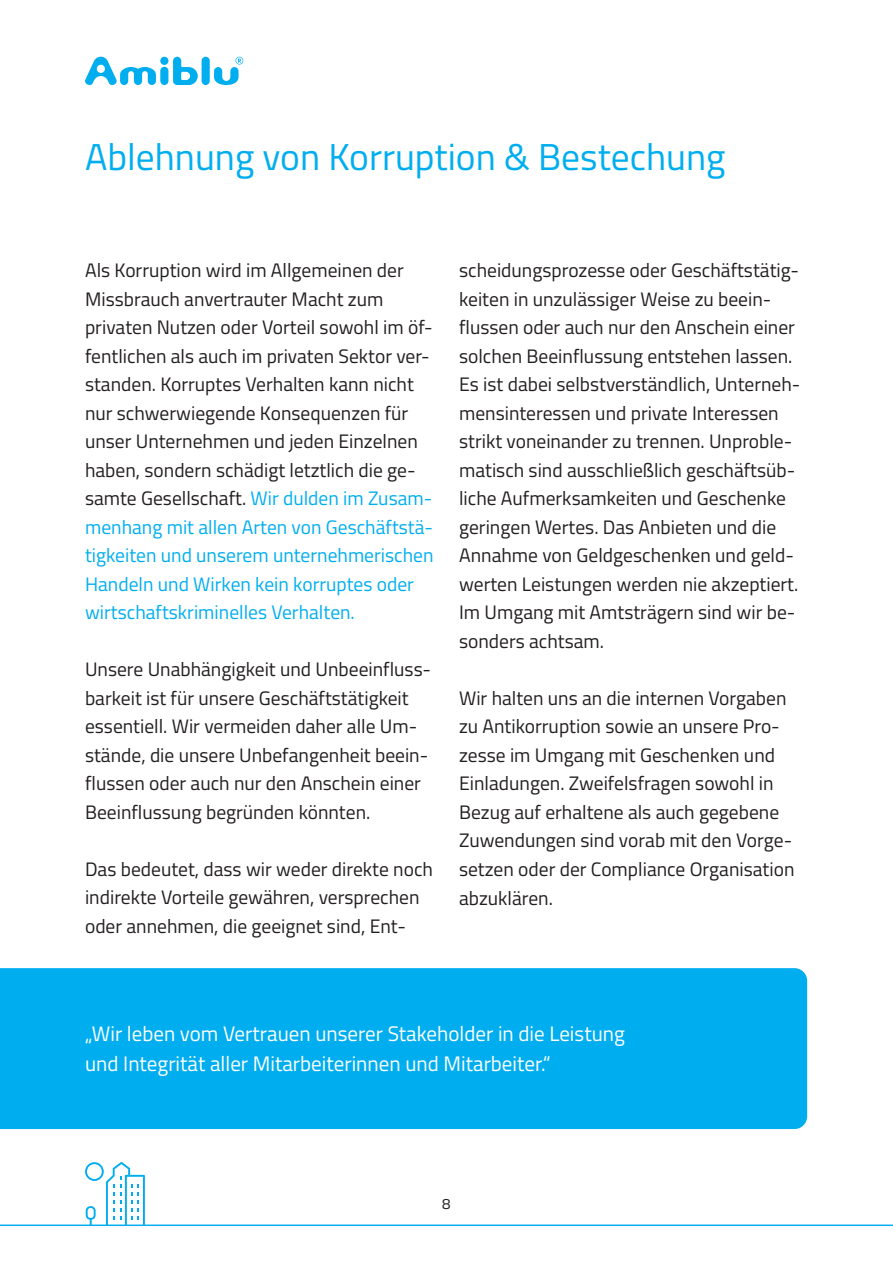
<style>
.page{position:relative;width:893px;height:1263px;background:#fff}
.page>*{position:absolute;margin:0;border:0;box-sizing:border-box;transform-origin:0 0}
.t1{font:37.5px "Titillium Web";color:#00aeef}
.t2{font:21px/30px "Titillium Web";color:#fff}
.t3{font:19.5px/28.5px "Titillium Web";color:#231f20}
.t4{font:15px "Titillium Web";color:#231f20}
.s1{color:#00aeef}
</style>
<div class="page">
<div style="left:0;top:968px;width:807px;height:161px;background:#00aeef"></div>
<svg style="left:85px;top:1162px;width:60px;height:62px"></svg>
<div style="left:202px;top:57px;width:8px;height:28px;background:#00aeef;border-radius:4px"></div>
<div style="left:160px;top:57px;width:8px;height:8px;background:#00aeef;border-radius:50%"></div>
<div style="left:160px;top:67px;width:8px;height:18px;background:#00aeef;border-radius:4px"></div>
<svg style="left:173px;top:57px;width:25px;height:28px"></svg>
<svg style="left:85px;top:57px;width:71px;height:28px"></svg>
<svg style="left:214px;top:57px;width:29px;height:28px"></svg>
<hr style="left:0;top:1224px;width:893px;height:2px;background:#00aeef">
<h1 class="t1" style="left:85px;top:129px;width:642px">Ablehnung von Korruption &amp; Bestechung</h1>
<p class="t3" style="left:85px;top:255px;width:350px">Als Korruption wird im Allgemeinen der Missbrauch anvertrauter Macht zum privaten Nutzen oder Vorteil sowohl im öf&shy;fentlichen als auch im privaten Sektor ver&shy;standen. Korruptes Verhalten kann nicht nur schwerwiegende Konsequenzen für unser Unternehmen und jeden Einzelnen haben, sondern schädigt letztlich die ge&shy;samte Gesellschaft. <span class="s1">Wir dulden im Zusam&shy;menhang mit allen Arten von Geschäftstä&shy;tigkeiten und unserem unternehmerischen Handeln und Wirken kein korruptes oder wirtschaftskriminelles Verhalten.</span></p>
<p class="t3" style="left:85px;top:654px;width:348px">Unsere Unabhängigkeit und Unbeeinfluss&shy;barkeit ist für unsere Geschäftstätigkeit essentiell. Wir vermeiden daher alle Um&shy;stände, die unsere Unbefangenheit beein&shy;flussen oder auch nur den Anschein einer Beeinflussung begründen könnten.</p>
<p class="t3" style="left:85px;top:854px;width:349px">Das bedeutet, dass wir weder direkte noch indirekte Vorteile gewähren, versprechen oder annehmen, die geeignet sind, Ent-</p>
<p class="t3" style="left:459px;top:255px;width:343px">scheidungsprozesse oder Geschäftstätig&shy;keiten in unzulässiger Weise zu beein&shy;flussen oder auch nur den Anschein einer solchen Beeinflussung entstehen lassen.<br>Es ist dabei selbstverständlich, Unterneh&shy;mensinteressen und private Interessen strikt voneinander zu trennen. Unproble&shy;matisch sind ausschließlich geschäftsüb&shy;liche Aufmerksamkeiten und Geschenke geringen Wertes. Das Anbieten und die Annahme von Geldgeschenken und geld&shy;werten Leistungen werden nie akzeptiert.<br>Im Umgang mit Amtsträgern sind wir be&shy;sonders achtsam.</p>
<p class="t3" style="left:459px;top:683px;width:337px">Wir halten uns an die internen Vorgaben zu Antikorruption sowie an unsere Pro&shy;zesse im Umgang mit Geschenken und Einladungen. Zweifelsfragen sowohl in Bezug auf erhaltene als auch gegebene Zuwendungen sind vorab mit den Vorge&shy;setzen oder der Compliance Organisation abzuklären.</p>
<p class="t2" style="left:85px;top:1017px;width:541px">„Wir leben vom Vertrauen unserer Stakeholder in die Leistung und Integrität aller Mitarbeiterinnen und Mitarbeiter.“</p>
<p class="t4" style="left:442px;top:1192px;width:10px">8</p>
</div>
